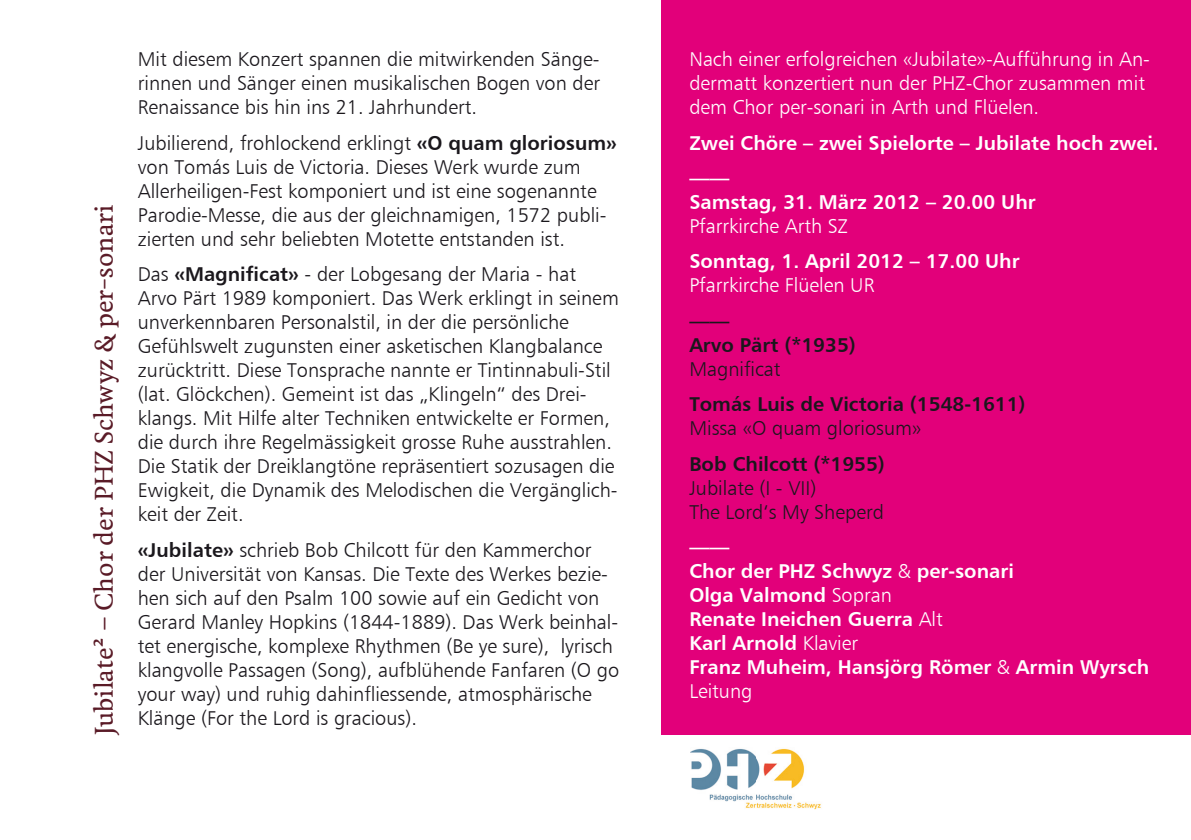
<style>
.page{position:relative;width:1191px;height:840px;background:#fff}
.page>*{position:absolute;margin:0;border:0;box-sizing:border-box;transform-origin:0 0}
.t1{font:500 24px "Feijoa";color:#5a1b27}
.t2{font:20px/24px "Humanist 777 BT Light B";color:#1a171c}
.t3{font:20px/24px "Humanist 777 BT Bold B";color:#fff}
.t4{font:20px/24px "Humanist 777 BT Light B";color:#fff}
.t5{font:20px/24px "Humanist 777 BT Bold B";color:#1a171c}
.s1{font-family:"Humanist 777 BT Bold B"}
.s2{font-family:"Humanist 777 BT Light B"}
</style>
<div class="page">
<div style="left:661px;top:0;width:530px;height:733px;background:#e2007a"></div>
<img style="left:691px;top:748px;width:130px;height:60px">
<p class="t1" style="left:89px;top:735px;width:532px;rotate:-90deg">Jubilate₂ ‒ Chor der PHZ Schwyz &amp; per–sonari</p>
<p class="t2" style="left:138px;top:47px;width:464px;text-align:justify">Mit diesem Konzert spannen die mitwirkenden Sänge&shy;rinnen und Sänger einen musikalischen Bogen von der Renaissance bis hin ins 21. Jahrhundert.</p>
<p class="t2" style="left:138px;top:130px;width:480px">Jubilierend, frohlockend erklingt <span class="s1">«O quam gloriosum» </span>von Tomás Luis de Victoria. Dieses Werk wurde zum Allerheiligen-Fest komponiert und ist eine sogenannte Parodie-Messe, die aus der gleichnamigen, 1572 publi&shy;zierten und sehr beliebten Motette entstanden ist.</p>
<p class="t2" style="left:138px;top:261px;width:482px">Das <span class="s1">«Magnificat»</span> - der Lobgesang der Maria - hat Arvo Pärt 1989 komponiert. Das Werk erklingt in seinem unverkennbaren Personalstil, in der die persönliche Gefühlswelt zugunsten einer asketischen Klangbalance zurücktritt. Diese Tonsprache nannte er Tintinnabuli-Stil (lat. Glöckchen). Gemeint ist das „Klingeln“ des Drei&shy;klangs. Mit Hilfe alter Techniken entwickelte er Formen, die durch ihre Regelmässigkeit grosse Ruhe ausstrahlen.<br>Die Statik der Dreiklangtöne repräsentiert sozusagen die Ewigkeit, die Dynamik des Melodischen die Vergänglich&shy;keit der Zeit.</p>
<p class="t2" style="left:138px;top:537px;width:483px"><span class="s1">«Jubilate»</span> schrieb Bob Chilcott für den Kammerchor der Universität von Kansas. Die Texte des Werkes bezie&shy;hen sich auf den Psalm 100 sowie auf ein Gedicht von Gerard Manley Hopkins (1844-1889). Das Werk beinhal&shy;tet energische, komplexe Rhythmen (Be ye sure), lyrisch klangvolle Passagen (Song), aufblühende Fanfaren (O go your way) und ruhig dahinfliessende, atmosphärische Klänge (For the Lord is gracious).</p>
<p class="t4" style="left:689px;top:47px;width:462px">Nach einer erfolgreichen «Jubilate»-Aufführung in An&shy;dermatt konzertiert nun der PHZ-Chor zusammen mit dem Chor per-sonari in Arth und Flüelen.</p>
<p class="t3" style="left:689px;top:124px;width:471px;line-height:35.4px">Zwei Chöre – zwei Spielorte – Jubilate hoch zwei. ——</p>
<p class="t3" style="left:689px;top:189px;width:348px">Samstag, 31. März 2012 – 20.00 Uhr</p>
<p class="t4" style="left:689px;top:213px;width:160px">Pfarrkirche Arth SZ</p>
<p class="t3" style="left:689px;top:249px;width:332px">Sonntag, 1. April 2012 – 17.00 Uhr</p>
<p class="t4" style="left:689px;top:273px;width:187px">Pfarrkirche Flüelen UR</p>
<p class="t5" style="left:689px;top:308px;width:168px">——<br>Arvo Pärt (*1935)</p>
<p class="t2" style="left:689px;top:356px;width:93px">Magnificat</p>
<p class="t5" style="left:689px;top:391px;width:338px">Tomás Luis de Victoria (1548-1611)</p>
<p class="t2" style="left:689px;top:415px;width:233px">Missa «O quam gloriosum»</p>
<p class="t5" style="left:689px;top:451px;width:197px">Bob Chilcott (*1955)</p>
<p class="t2" style="left:689px;top:475px;width:196px">Jubilate (I - VII)<br>The Lord‘s My Sheperd</p>
<p class="t3" style="left:689px;top:534px;width:461px">——<br>Chor der PHZ Schwyz <span class="s2">&amp;</span> per-sonari<br>Olga Valmond <span class="s2">Sopran<br></span>Renate Ineichen Guerra <span class="s2">Alt<br></span>Karl Arnold <span class="s2">Klavier<br></span>Franz Muheim, Hansjörg Römer <span class="s2">&amp;</span> Armin Wyrsch</p>
<p class="t4" style="left:689px;top:678px;width:65px">Leitung</p>
</div>
